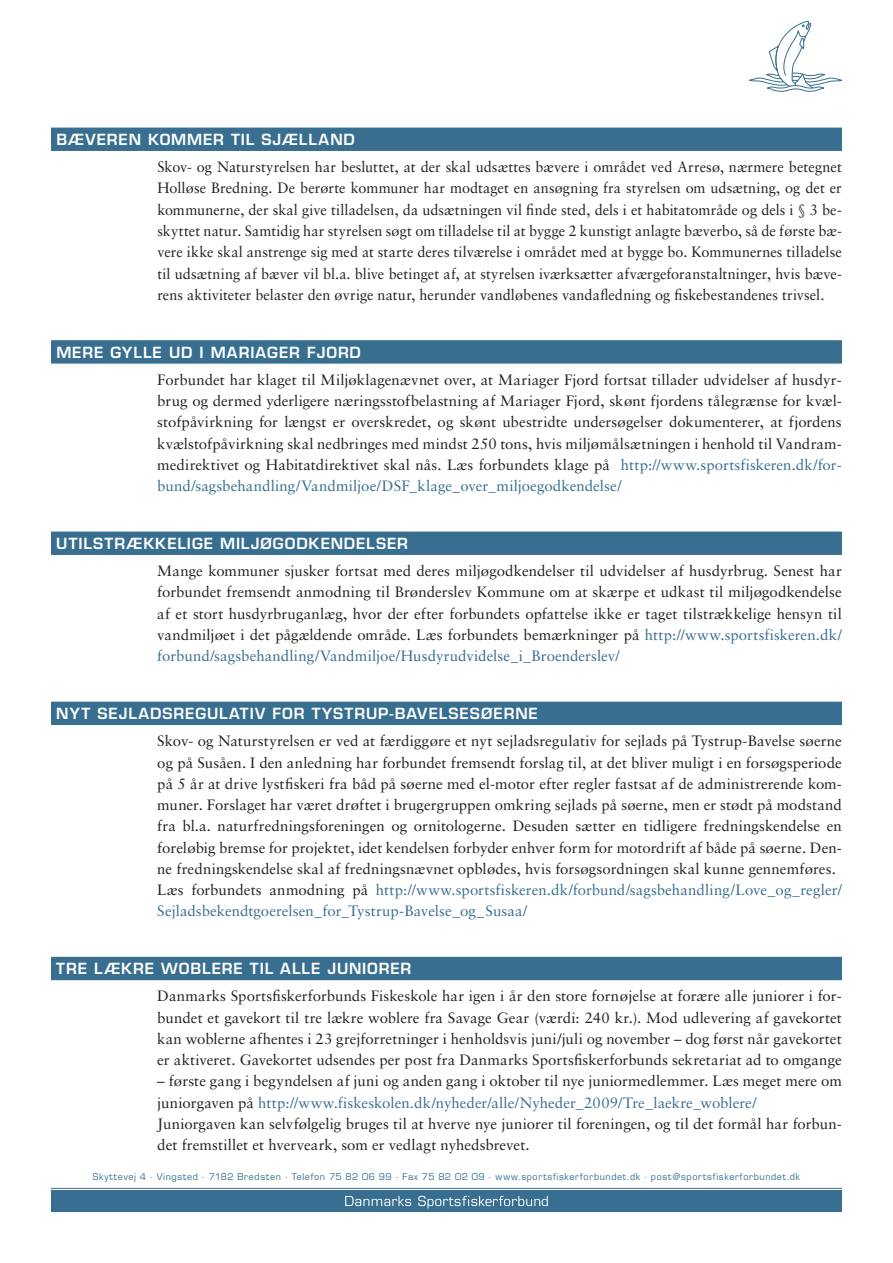
<style>
.page{position:relative;width:893px;height:1263px;background:#fff}
.page>*{position:absolute;margin:0;border:0;box-sizing:border-box;transform-origin:0 0}
.t1{font:15px/21.3px "Sabon";letter-spacing:.005em;color:#231f20;text-align:justify}
.t2{font:15px/21.3px "Sabon";letter-spacing:.005em;color:#231f20;text-align:justify;scale:.96 1}
.t3{font:600 15px "Eurostile";letter-spacing:.06em;color:#fff}
.t4{font:9px "Eurostile";letter-spacing:.07em;color:#386e8f}
.s1{color:#386e8f}
</style>
<div class="page">
<div style="left:51px;top:1191px;width:791px;height:21px;background:#386e8f"></div>
<svg style="left:345px;top:1196px;width:66px;height:10px"></svg>
<svg style="left:418px;top:1196px;width:130px;height:12px"></svg>
<hr style="left:51px;top:1188px;width:791px;height:1px;background:#386e8f">
<svg style="left:749px;top:21px;width:93px;height:71px"></svg>
<div style="left:51px;top:128px;width:791px;height:23px;background:#386e8f"></div>
<div style="left:51px;top:340px;width:791px;height:24px;background:#386e8f"></div>
<div style="left:51px;top:531px;width:791px;height:24px;background:#386e8f"></div>
<div style="left:51px;top:702px;width:791px;height:23px;background:#386e8f"></div>
<div style="left:51px;top:957px;width:791px;height:23px;background:#386e8f"></div>
<p class="t3" style="left:56px;top:130px;width:300px">BÆVEREN KOMMER TIL SJÆLLAND</p>
<p class="t2" style="left:157px;top:156px;width:715px">Skov- og Naturstyrelsen har besluttet, at der skal udsættes bævere i området ved Arresø, nærmere betegnet Holløse Bredning. De berørte kommuner har modtaget en ansøgning fra styrelsen om udsætning, og det er kommunerne, der skal give tilladelsen, da udsætningen vil finde sted, dels i et habitatområde og dels i § 3 be&shy;skyttet natur. Samtidig har styrelsen søgt om tilladelse til at bygge 2 kunstigt anlagte bæverbo, så de første bæ&shy;vere ikke skal anstrenge sig med at starte deres tilværelse i området med at bygge bo. Kommunernes tilladelse til udsætning af bæver vil bl.a. blive betinget af, at styrelsen iværksætter afværgeforanstaltninger, hvis bæve&shy;rens aktiviteter belaster den øvrige natur, herunder vandløbenes vandafledning og fiskebestandenes trivsel.</p>
<p class="t3" style="left:56px;top:343px;width:306px">MERE GYLLE UD I MARIAGER FJORD</p>
<p class="t1" style="left:157px;top:369px;width:686px">Forbundet har klaget til Miljøklagenævnet over, at Mariager Fjord fortsat tillader udvidelser af husdyr&shy;brug og dermed yderligere næringsstofbelastning af Mariager Fjord, skønt fjordens tålegrænse for kvæl&shy;stofpåvirkning for længst er overskredet, og skønt ubestridte undersøgelser dokumenterer, at fjordens kvælstofpåvirkning skal nedbringes med mindst 250 tons, hvis miljømålsætningen i henhold til Vandram&shy;medirektivet og Habitatdirektivet skal nås. Læs forbundets klage på <span class="s1">http://www.sportsfiskeren.dk/for&shy;bund/sagsbehandling/Vandmiljoe/DSF_klage_over_miljoegodkendelse/</span></p>
<p class="t3" style="left:56px;top:534px;width:353px">UTILSTRÆKKELIGE MILJØGODKENDELSER</p>
<p class="t1" style="left:157px;top:560px;width:686px">Mange kommuner sjusker fortsat med deres miljøgodkendelser til udvidelser af husdyrbrug. Senest har forbundet fremsendt anmodning til Brønderslev Kommune om at skærpe et udkast til miljøgodkendelse af et stort husdyrbruganlæg, hvor der efter forbundets opfattelse ikke er taget tilstrækkelige hensyn til vandmiljøet i det pågældende område. Læs forbundets bemærkninger på <span class="s1">http://www.sportsfiskeren.dk/ forbund/sagsbehandling/Vandmiljoe/Husdyrudvidelse_i_Broenderslev/</span></p>
<p class="t3" style="left:56px;top:704px;width:483px">NYT SEJLADSREGULATIV FOR TYSTRUP-BAVELSESØERNE</p>
<p class="t1" style="left:157px;top:730px;width:686px;text-align:left">Skov- og Naturstyrelsen er ved at færdiggøre et nyt sejladsregulativ for sejlads på Tystrup-Bavelse søerne og på Susåen. I den anledning har forbundet fremsendt forslag til, at det bliver muligt i en forsøgsperiode på 5 år at drive lystfiskeri fra båd på søerne med el-motor efter regler fastsat af de administrerende kom&shy;muner. Forslaget har været drøftet i brugergruppen omkring sejlads på søerne, men er stødt på modstand fra bl.a. naturfredningsforeningen og ornitologerne. Desuden sætter en tidligere fredningskendelse en foreløbig bremse for projektet, idet kendelsen forbyder enhver form for motordrift af både på søerne. Den&shy;ne fredningskendelse skal af fredningsnævnet opblødes, hvis forsøgsordningen skal kunne gennemføres.<br>Læs forbundets anmodning på <span class="s1">http://www.sportsfiskeren.dk/forbund/sagsbehandling/Love_og_regler/ Sejladsbekendtgoerelsen_for_Tystrup-Bavelse_og_Susaa/</span></p>
<p class="t3" style="left:56px;top:959px;width:357px">TRE LÆKRE WOBLERE TIL ALLE JUNIORER</p>
<p class="t1" style="left:157px;top:985px;width:686px">Danmarks Sportsfiskerforbunds Fiskeskole har igen i år den store fornøjelse at forære alle juniorer i for&shy;bundet et gavekort til tre lækre woblere fra Savage Gear (værdi: 240 kr.). Mod udlevering af gavekortet kan woblerne afhentes i 23 grejforretninger i henholdsvis juni/juli og november – dog først når gavekortet er aktiveret. Gavekortet udsendes per post fra Danmarks Sportsfiskerforbunds sekretariat ad to omgange</p>
<p class="t1" style="left:157px;top:1070px;width:686px;text-align:left">– første gang i begyndelsen af juni og anden gang i oktober til nye juniormedlemmer. Læs meget mere om juniorgaven på <span class="s1">http://www.fiskeskolen.dk/nyheder/alle/Nyheder_2009/Tre_laekre_woblere/<br></span>Juniorgaven kan selvfølgelig bruges til at hverve nye juniorer til foreningen, og til det formål har forbun&shy;det fremstillet et hverveark, som er vedlagt nyhedsbrevet.</p>
<p class="t4" style="left:93px;top:1171px;width:708px">Skyttevej 4 · Vingsted · 7182 Bredsten · Telefon 75 82 06 99 · Fax 75 82 02 09 · www.sportsfiskerforbundet.dk · post@sportsfiskerforbundet.dk</p>
</div>
